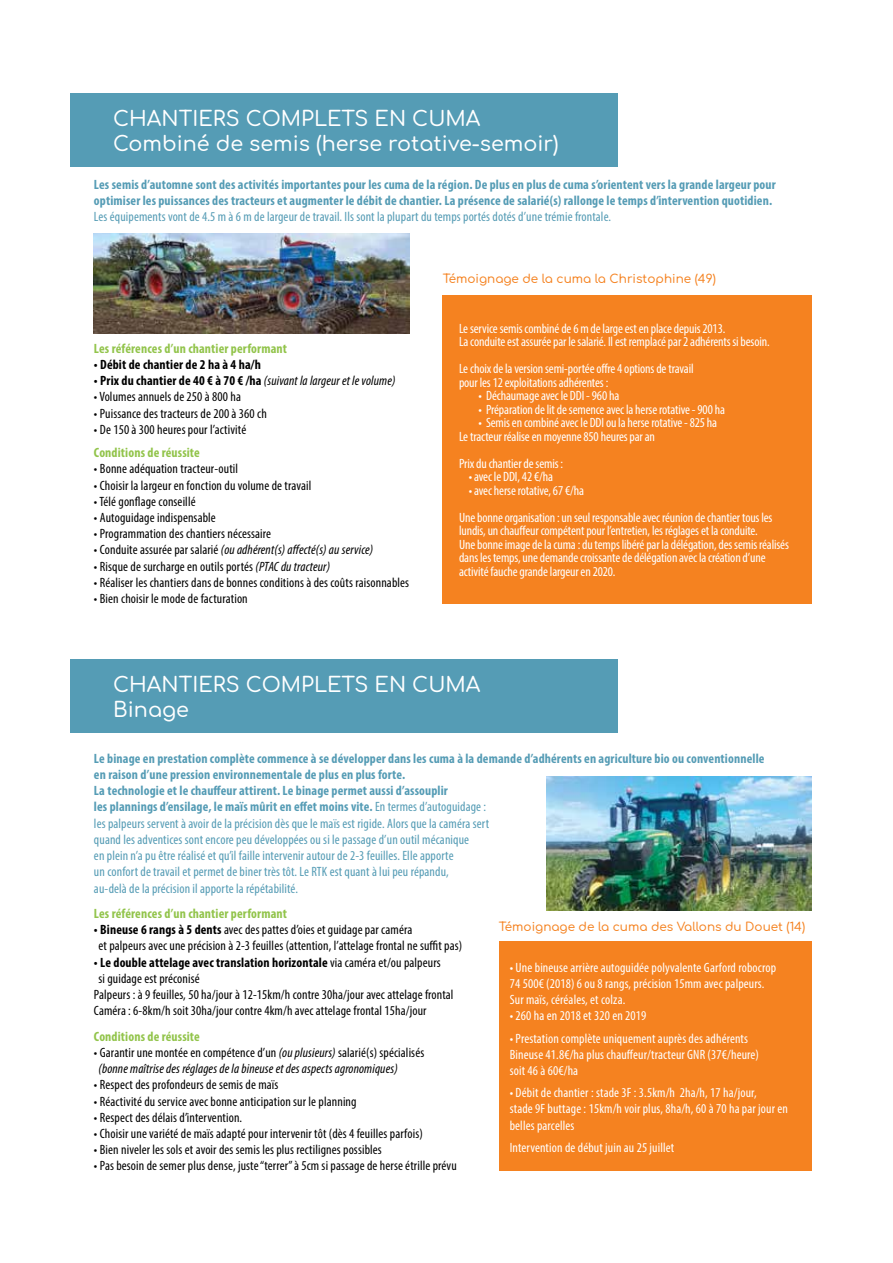
<style>
.page{position:relative;width:893px;height:1263px;background:#fff}
.page>*{position:absolute;margin:0;border:0;box-sizing:border-box;transform-origin:0 0}
.t1{font:500 20.7px/24.9px "Comfortaa";color:#fff}
.t2{font:condensed 13.5px/16.2px "Myriad Pro";letter-spacing:.01em;color:#000}
.t3{font:condensed 13.5px/16.2px "Myriad Pro";letter-spacing:.01em;color:#559cb5}
.t4{font:condensed 13.5px/13.5px "Myriad Pro";letter-spacing:-.01em;color:#fff}
.t5{font:condensed 13.5px/16.2px "Myriad Pro";letter-spacing:.01em;color:#fff}
.t6{font:italic condensed 13.5px/16.2px "Myriad Pro";letter-spacing:.01em;color:#000}
.t7{font:700 condensed 13.5px/16.2px "Myriad Pro";letter-spacing:.01em;color:#559cb5}
.t8{font:700 condensed 13.5px "Myriad Pro";letter-spacing:.01em;color:#92c44b}
.t9{font:700 condensed 13.5px "Myriad Pro";letter-spacing:.01em;color:#000}
.t10{font:500 12px "Comfortaa";color:#f58220}
.s1{font-weight:700;font-style:normal}
.s2{font-style:normal}
.s3{font-style:italic}
.s4{font-weight:700}
.s5{font-weight:400}
</style>
<div class="page">
<img style="left:94px;top:233px;width:315px;height:100px">
<div style="left:70px;top:93px;width:548px;height:73px;background:#559cb5"></div>
<div style="left:443px;top:295px;width:369px;height:308px;background:#f58220"></div>
<div style="left:70px;top:660px;width:548px;height:73px;background:#559cb5"></div>
<div style="left:499px;top:942px;width:313px;height:229px;background:#f58220"></div>
<img style="left:546px;top:777px;width:266px;height:134px">
<h1 class="t1" style="left:113px;top:103px;width:447px">CHANTIERS COMPLETS EN CUMA<br>Combiné de semis (herse rotative-semoir)</h1>
<p class="t7" style="left:94px;top:176px;width:683px">Les semis d’automne sont des activités importantes pour les cuma de la région. De plus en plus de cuma s’orientent vers la grande largeur pour optimiser les puissances des tracteurs et augmenter le débit de chantier. La présence de salarié(s) rallonge le temps d’intervention quotidien.</p>
<p class="t3" style="left:94px;top:208px;width:519px">Les équipements vont de 4.5 m à 6 m de largeur de travail. Ils sont la plupart du temps portés dotés d’une trémie frontale.</p>
<p class="t8" style="left:94px;top:340px;width:195px">Les références d’un chantier performant</p>
<p class="t9" style="left:94px;top:356px;width:169px">• Débit de chantier de 2 ha à 4 ha/h</p>
<p class="t6" style="left:94px;top:373px;width:303px"><span class="s1">• Prix du chantier de 40 € à 70 € /ha</span> (suivant la largeur et le volume)</p>
<p class="t2" style="left:94px;top:389px;width:149px">• Volumes annuels de 250 à 800 ha</p>
<p class="t2" style="left:94px;top:405px;width:174px">• Puissance des tracteurs de 200 à 360 ch</p>
<p class="t2" style="left:94px;top:421px;width:154px">• De 150 à 300 heures pour l’activité</p>
<p class="t8" style="left:94px;top:444px;width:107px">Conditions de réussite</p>
<p class="t2" style="left:94px;top:461px;width:146px">• Bonne adéquation tracteur-outil</p>
<p class="t2" style="left:94px;top:477px;width:219px">• Choisir la largeur en fonction du volume de travail</p>
<p class="t2" style="left:94px;top:493px;width:103px">• Télé gonflage conseillé</p>
<p class="t2" style="left:94px;top:509px;width:123px">• Autoguidage indispensable</p>
<p class="t2" style="left:94px;top:525px;width:179px">• Programmation des chantiers nécessaire</p>
<p class="t6" style="left:94px;top:542px;width:281px"><span class="s2">• Conduite assurée par salarié</span> (ou adhérent(s) affecté(s) au service)</p>
<p class="t2" style="left:94px;top:558px;width:238px">• Risque de surcharge en outils portés <span class="s3">(PTAC du tracteur)</span></p>
<p class="t2" style="left:94px;top:574px;width:317px">• Réaliser les chantiers dans de bonnes conditions à des coûts raisonnables</p>
<p class="t2" style="left:94px;top:590px;width:155px">• Bien choisir le mode de facturation</p>
<p class="t10" style="left:443px;top:268px;width:275px">Témoignage de la cuma la Christophine (49)</p>
<p class="t4" style="left:459px;top:321px;width:312px">Le service semis combiné de 6 m de large est en place depuis 2013.<br>La conduite est assurée par le salarié. Il est remplacé par 2 adhérents si besoin.</p>
<p class="t4" style="left:459px;top:362px;width:236px">Le choix de la version semi-portée offre 4 options de travail pour les 12 exploitations adhérentes :</p>
<p class="t4" style="left:478px;top:389px;width:142px">• Déchaumage avec le DDI - 960 ha</p>
<p class="t4" style="left:478px;top:402px;width:248px">• Préparation de lit de semence avec la herse rotative - 900 ha</p>
<p class="t4" style="left:459px;top:416px;width:260px;text-indent:19px">• Semis en combiné avec le DDI ou la herse rotative - 825 ha<br>Le tracteur réalise en moyenne 850 heures par an</p>
<p class="t4" style="left:459px;top:456px;width:106px">Prix du chantier de semis :</p>
<p class="t4" style="left:469px;top:470px;width:86px">• avec le DDI, 42 €/ha</p>
<p class="t4" style="left:459px;top:477px;width:315px;line-height:27px;text-indent:10px">• avec herse rotative, 67 €/ha<br>Une bonne organisation : un seul responsable avec réunion de chantier tous les</p>
<p class="t4" style="left:459px;top:524px;width:331px">lundis, un chauffeur compétent pour l’entretien, les réglages et la conduite.<br>Une bonne image de la cuma : du temps libéré par la délégation, des semis réalisés dans les temps, une demande croissante de délégation avec la création d’une activité fauche grande largeur en 2020.</p>
<h1 class="t1" style="left:113px;top:670px;width:369px">CHANTIERS COMPLETS EN CUMA<br>Binage</h1>
<p class="t3" style="left:94px;top:750px;width:672px"><span class="s4">Le binage en prestation complète commence à se développer dans les cuma à la demande d’adhérents en agriculture bio ou conventionnelle en raison d’une pression environnementale de plus en plus forte.<br>La technologie et le chauffeur attirent. Le binage permet aussi d’assouplir<br>les plannings d’ensilage, le maïs mûrit en effet moins vite.</span> En termes d’autoguidage :<br>les palpeurs servent à avoir de la précision dès que le maïs est rigide. Alors que la caméra sert<br>quand les adventices sont encore peu développées ou si le passage d’un outil mécanique<br>en plein n’a pu être réalisé et qu’il faille intervenir autour de 2-3 feuilles. Elle apporte<br>un confort de travail et permet de biner très tôt. Le RTK est quant à lui peu répandu,<br>au-delà de la précision il apporte la répétabilité.</p>
<p class="t8" style="left:94px;top:905px;width:195px">Les références d’un chantier performant</p>
<p class="t2" style="left:98px;top:921px;width:365px;text-indent:-5px"><span class="s4">• Bineuse 6 rangs à 5 dents</span> avec des pattes d’oies et guidage par caméra<br>et palpeurs avec une précision à 2-3 feuilles (attention, l’attelage frontal ne suffit pas)</p>
<p class="t9" style="left:94px;top:954px;width:348px">• Le double attelage avec translation horizontale <span class="s5">via caméra et/ou palpeurs</span></p>
<p class="t2" style="left:98px;top:970px;width:103px">si guidage est préconisé</p>
<p class="t2" style="left:94px;top:986px;width:361px">Palpeurs : à 9 feuilles, 50 ha/jour à 12-15km/h contre 30ha/jour avec attelage frontal</p>
<p class="t2" style="left:94px;top:1002px;width:334px">Caméra : 6-8km/h soit 30ha/jour contre 4km/h avec attelage frontal 15ha/jour</p>
<p class="t8" style="left:94px;top:1028px;width:107px">Conditions de réussite</p>
<p class="t6" style="left:98px;top:1044px;width:327px;text-indent:-5px"><span class="s2">• Garantir une montée en compétence d’un</span> (ou plusieurs) <span class="s2">salarié(s) spécialisés </span>(bonne maîtrise des réglages de la bineuse et des aspects agronomiques)</p>
<p class="t2" style="left:94px;top:1076px;width:186px">• Respect des profondeurs de semis de maïs</p>
<p class="t2" style="left:94px;top:1093px;width:264px">• Réactivité du service avec bonne anticipation sur le planning</p>
<p class="t2" style="left:94px;top:1109px;width:150px">• Respect des délais d’intervention.</p>
<p class="t2" style="left:94px;top:1125px;width:330px">• Choisir une variété de maïs adapté pour intervenir tôt (dès 4 feuilles parfois)</p>
<p class="t2" style="left:94px;top:1141px;width:289px">• Bien niveler les sols et avoir des semis les plus rectilignes possibles</p>
<p class="t2" style="left:94px;top:1157px;width:364px">• Pas besoin de semer plus dense, juste “terrer” à 5cm si passage de herse étrille prévu</p>
<p class="t10" style="left:499px;top:916px;width:308px">Témoignage de la cuma des Vallons du Douet (14)</p>
<p class="t5" style="left:510px;top:959px;width:268px">• Une bineuse arrière autoguidée polyvalente Garford robocrop<br>74 500€ (2018) 6 ou 8 rangs, précision 15mm avec palpeurs.<br>Sur maïs, céréales, et colza.</p>
<p class="t5" style="left:510px;top:1008px;width:138px">• 260 ha en 2018 et 320 en 2019</p>
<p class="t5" style="left:510px;top:1030px;width:251px">• Prestation complète uniquement auprès des adhérents<br>Bineuse 41.8€/ha plus chauffeur/tracteur GNR (37€/heure) soit 46 à 60€/ha</p>
<p class="t5" style="left:510px;top:1084px;width:280px">• Débit de chantier : stade 3F : 3.5km/h 2ha/h, 17 ha/jour,<br>stade 9F buttage : 15km/h voir plus, 8ha/h, 60 à 70 ha par jour en belles parcelles</p>
<p class="t5" style="left:510px;top:1139px;width:166px">Intervention de début juin au 25 juillet</p>
</div>
